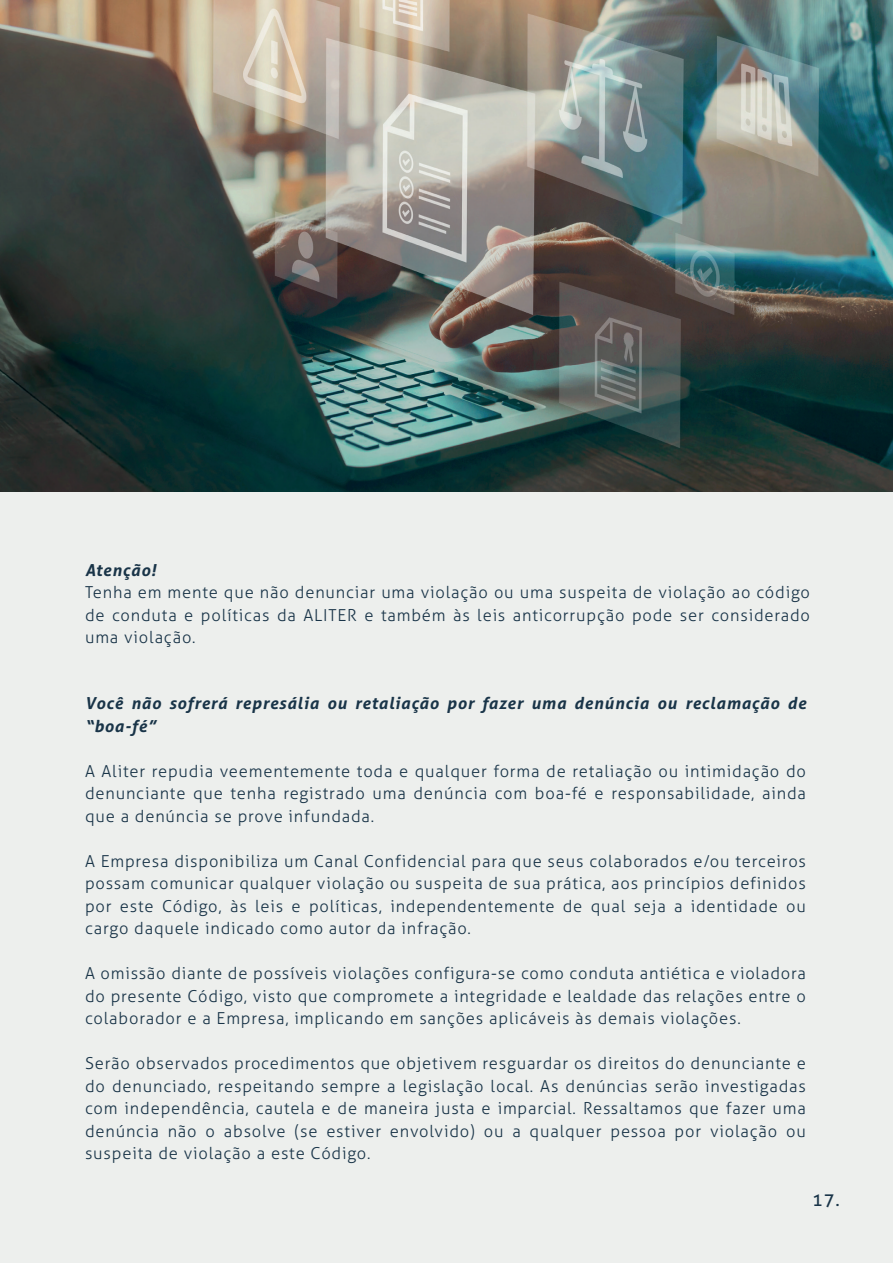
<style>
.page{position:relative;width:893px;height:1263px;background:#edefed}
.page>*{position:absolute;margin:0;border:0;box-sizing:border-box;transform-origin:0 0}
.t1{font:18px "Aller";color:#193448}
.t2{font:300 16.5px/22.5px "Aller";letter-spacing:.05em;color:#193448;text-align:justify}
.t3{font:italic 700 16.5px/22.5px "Aller";letter-spacing:.05em;color:#193448}
</style>
<div class="page">
<img style="left:0;top:0;width:893px;height:491px">
<p class="t3" style="left:85px;top:558px;width:72px">Atenção!</p>
<p class="t2" style="left:85px;top:581px;width:727px">Tenha em mente que não denunciar uma violação ou uma suspeita de violação ao código de conduta e políticas da ALITER e também às leis anticorrupção pode ser considerado uma violação.</p>
<p class="t3" style="left:85px;top:692px;width:722px">Você não sofrerá represália ou retaliação por fazer uma denúncia ou reclamação de “boa-fé”</p>
<p class="t2" style="left:85px;top:759px;width:722px">A Aliter repudia veementemente toda e qualquer forma de retaliação ou intimidação do denunciante que tenha registrado uma denúncia com boa-fé e responsabilidade, ainda que a denúncia se prove infundada.</p>
<p class="t2" style="left:85px;top:849px;width:722px">A Empresa disponibiliza um Canal Confidencial para que seus colaborados e/ou terceiros possam comunicar qualquer violação ou suspeita de sua prática, aos princípios definidos por este Código, às leis e políticas, independentemente de qual seja a identidade ou cargo daquele indicado como autor da infração.</p>
<p class="t2" style="left:85px;top:962px;width:722px">A omissão diante de possíveis violações configura-se como conduta antiética e violadora do presente Código, visto que compromete a integridade e lealdade das relações entre o colaborador e a Empresa, implicando em sanções aplicáveis às demais violações.</p>
<p class="t2" style="left:85px;top:1052px;width:722px">Serão observados procedimentos que objetivem resguardar os direitos do denunciante e do denunciado, respeitando sempre a legislação local. As denúncias serão investigadas com independência, cautela e de maneira justa e imparcial. Ressaltamos que fazer uma denúncia não o absolve (se estiver envolvido) ou a qualquer pessoa por violação ou suspeita de violação a este Código.</p>
<p class="t1" style="left:812px;top:1189px;width:29px">17.</p>
</div>
